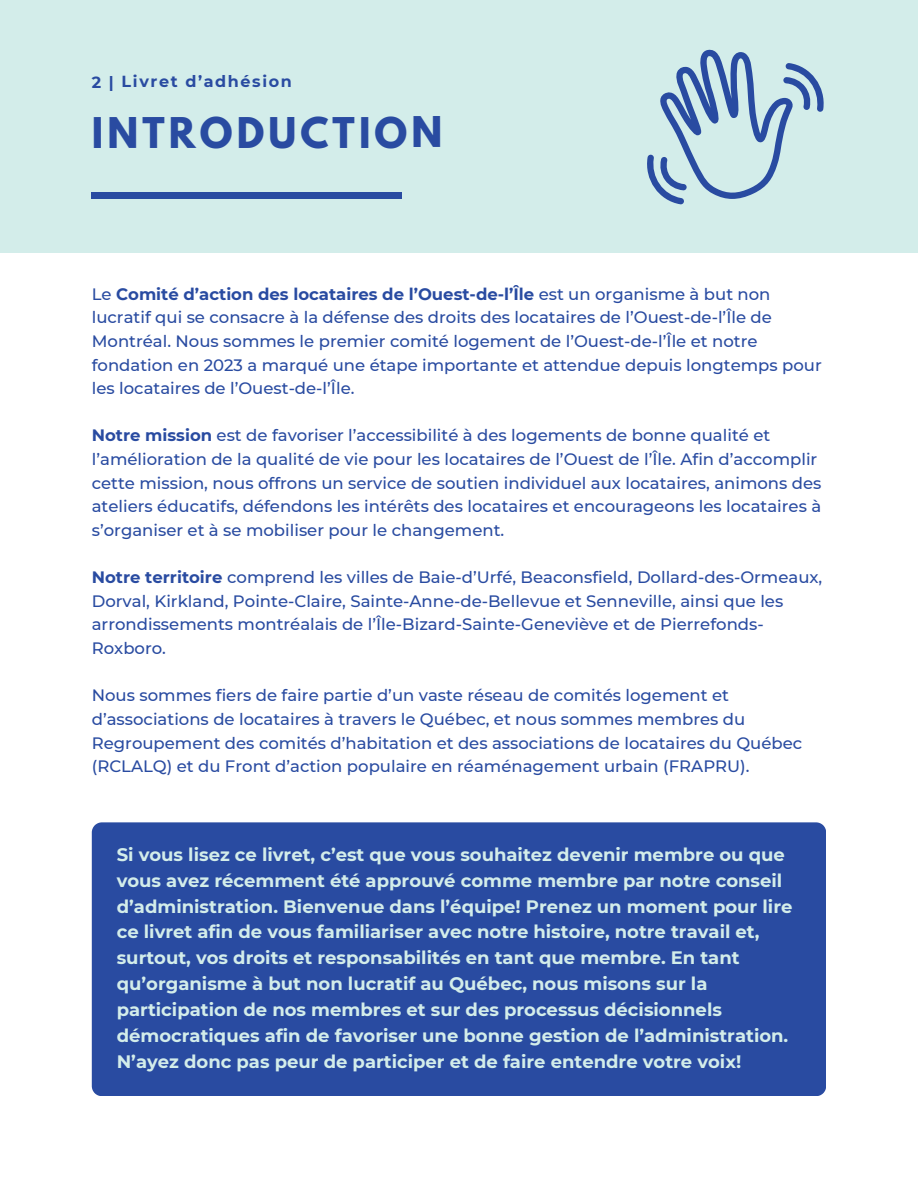
<style>
.page{position:relative;width:918px;height:1188px;background:#fff}
.page>*{position:absolute;margin:0;border:0;box-sizing:border-box;transform-origin:0 0}
.t1{font:700 37.5px "League Spartan";letter-spacing:.105em;color:#294ba1}
.t2{font:700 18px/25.8px "Montserrat";color:#d3edea}
.t3{font:500 16.5px/23.7px "Montserrat";color:#294ba1}
.t4{font:700 16.05px "Montserrat";letter-spacing:.095em;color:#294ba1}
.s1{font-weight:700}
</style>
<div class="page">
<div style="left:0;top:0;width:918px;height:253px;background:#d3edea"></div>
<div style="left:92px;top:193px;width:309px;height:5px;background:#294ba1"></div>
<div style="left:92px;top:822px;width:734px;height:274px;background:#294ba1"></div>
<svg style="left:647px;top:49px;width:177px;height:155px"></svg>
<h2 class="t4" style="left:92px;top:72px;width:202px">2 | Livret d’adhésion</h2>
<p class="t1" style="left:92px;top:114px;width:352px">INTRODUCTION</p>
<p class="t3" style="left:92px;top:282px;width:732px">Le <span class="s1">Comité d’action des locataires de l’Ouest-de-l’Île</span> est un organisme à but non lucratif qui se consacre à la défense des droits des locataires de l’Ouest-de-l’Île de Montréal. Nous sommes le premier comité logement de l’Ouest-de-l’Île et notre fondation en 2023 a marqué une étape importante et attendue depuis longtemps pour les locataires de l’Ouest-de-l’Île.</p>
<h1 class="t3" style="left:92px;top:424px;width:731px"><span class="s1">Notre mission</span> est de favoriser l’accessibilité à des logements de bonne qualité et l’amélioration de la qualité de vie pour les locataires de l’Ouest de l’Île. Afin d’accomplir cette mission, nous offrons un service de soutien individuel aux locataires, animons des ateliers éducatifs, défendons les intérêts des locataires et encourageons les locataires à s’organiser et à se mobiliser pour le changement.</h1>
<p class="t3" style="left:92px;top:565px;width:732px"><span class="s1">Notre territoire</span> comprend les villes de Baie-d’Urfé, Beaconsfield, Dollard-des-Ormeaux, Dorval, Kirkland, Pointe-Claire, Sainte-Anne-de-Bellevue et Senneville, ainsi que les arrondissements montréalais de l’Île-Bizard-Sainte-Geneviève et de Pierrefonds-Roxboro.</p>
<h2 class="t3" style="left:92px;top:684px;width:712px">Nous sommes fiers de faire partie d’un vaste réseau de comités logement et d’associations de locataires à travers le Québec, et nous sommes membres du Regroupement des comités d’habitation et des associations de locataires du Québec (RCLALQ) et du Front d’action populaire en réaménagement urbain (FRAPRU).</h2>
<h2 class="t2" style="left:117px;top:841px;width:677px">Si vous lisez ce livret, c’est que vous souhaitez devenir membre ou que vous avez récemment été approuvé comme membre par notre conseil d’administration. Bienvenue dans l’équipe! Prenez un moment pour lire ce livret afin de vous familiariser avec notre histoire, notre travail et, surtout, vos droits et responsabilités en tant que membre. En tant qu’organisme à but non lucratif au Québec, nous misons sur la participation de nos membres et sur des processus décisionnels démocratiques afin de favoriser une bonne gestion de l’administration.<br>N’ayez donc pas peur de participer et de faire entendre votre voix!</h2>
</div>
